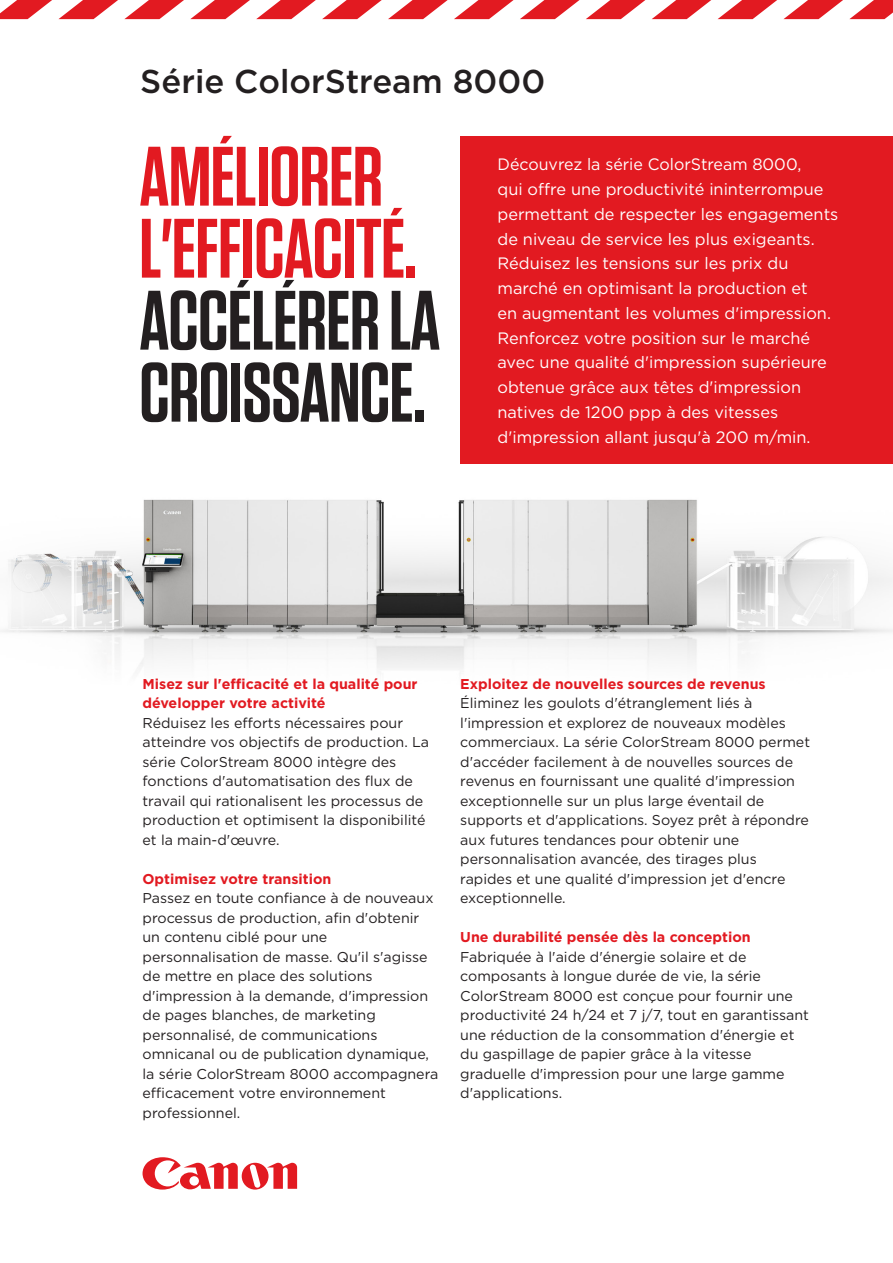
<style>
.page{position:relative;width:893px;height:1263px;background:#fff}
.page>*{position:absolute;margin:0;border:0;box-sizing:border-box;transform-origin:0 0}
.t1{font:600 84px/72px "Tungsten";letter-spacing:-.01em;color:#e21a21}
.t2{font:500 33px "Gotham";color:#231f20}
.Paragraph_Style_1{font:16.5px/24.8px "Gotham";color:#fff}
.Copytext_9_5_14pt{font:14.25px/19.5px "Gotham";color:#231f20}
.Copytext_9_5_14pt-2{font:700 14.25px "Gotham";color:#e21a21}
.s1{color:#231f20}
.s2{font-weight:700;color:#e21a21}
</style>
<div class="page">
<img style="left:0;top:499px;width:893px;height:171px">
<svg style="left:143px;top:1157px;width:154px;height:32px"></svg>
<div style="left:460px;top:136px;width:433px;height:328px;background:#e21a21"></div>
<svg style="left:849px;top:0;width:44px;height:19px"></svg>
<svg style="left:784px;top:0;width:59px;height:19px"></svg>
<svg style="left:718px;top:0;width:59px;height:19px"></svg>
<svg style="left:652px;top:0;width:59px;height:19px"></svg>
<svg style="left:586px;top:0;width:59px;height:19px"></svg>
<svg style="left:520px;top:0;width:59px;height:19px"></svg>
<svg style="left:454px;top:0;width:60px;height:19px"></svg>
<svg style="left:388px;top:0;width:60px;height:19px"></svg>
<svg style="left:322px;top:0;width:60px;height:19px"></svg>
<svg style="left:256px;top:0;width:60px;height:19px"></svg>
<svg style="left:190px;top:0;width:60px;height:19px"></svg>
<svg style="left:124px;top:0;width:60px;height:19px"></svg>
<svg style="left:58px;top:0;width:60px;height:19px"></svg>
<svg style="left:0;top:0;width:52px;height:19px"></svg>
<p class="t2" style="left:140px;top:60px;width:406px">Série ColorStream 8000</p>
<p class="t1" style="left:139px;top:142px;width:303px">AMÉLIORER<br>L'EFFICACITÉ.<br><span class="s1">ACCÉLÉRER LA<br>CROISSANCE.</span></p>
<p class="Paragraph_Style_1" style="left:497px;top:152px;width:342px">Découvrez la série ColorStream 8000,<br>qui offre une productivité ininterrompue permettant de respecter les engagements de niveau de service les plus exigeants.<br>Réduisez les tensions sur les prix du marché en optimisant la production et<br>en augmentant les volumes d'impression.<br>Renforcez votre position sur le marché avec une qualité d'impression supérieure obtenue grâce aux têtes d'impression natives de 1200 ppp à des vitesses d'impression allant jusqu'à 200 m/min.</p>
<p class="Copytext_9_5_14pt" style="left:143px;top:674px;width:288px"><span class="s2">Misez sur l'efficacité et la qualité pour développer votre activité<br></span>Réduisez les efforts nécessaires pour atteindre vos objectifs de production. La série ColorStream 8000 intègre des fonctions d'automatisation des flux de travail qui rationalisent les processus de production et optimisent la disponibilité et la main-d'œuvre.</p>
<p class="Copytext_9_5_14pt" style="left:143px;top:869px;width:297px"><span class="s2">Optimisez votre transition<br></span>Passez en toute confiance à de nouveaux processus de production, afin d'obtenir un contenu ciblé pour une personnalisation de masse. Qu'il s'agisse de mettre en place des solutions d'impression à la demande, d'impression de pages blanches, de marketing personnalisé, de communications omnicanal ou de publication dynamique, la série ColorStream 8000 accompagnera efficacement votre environnement professionnel.</p>
<p class="Copytext_9_5_14pt" style="left:460px;top:674px;width:351px"><span class="s2">Exploitez de nouvelles sources de revenus </span>Éliminez les goulots d'étranglement liés à l'impression et explorez de nouveaux modèles commerciaux. La série ColorStream 8000 permet d'accéder facilement à de nouvelles sources de revenus en fournissant une qualité d'impression exceptionnelle sur un plus large éventail de supports et d'applications. Soyez prêt à répondre aux futures tendances pour obtenir une personnalisation avancée, des tirages plus rapides et une qualité d'impression jet d'encre exceptionnelle.</p>
<p class="Copytext_9_5_14pt-2" style="left:460px;top:928px;width:292px">Une durabilité pensée dès la conception</p>
<p class="Copytext_9_5_14pt" style="left:460px;top:947px;width:350px">Fabriquée à l'aide d'énergie solaire et de composants à longue durée de vie, la série ColorStream 8000 est conçue pour fournir une productivité 24 h/24 et 7 j/7, tout en garantissant une réduction de la consommation d'énergie et du gaspillage de papier grâce à la vitesse graduelle d'impression pour une large gamme d'applications.</p>
</div>
